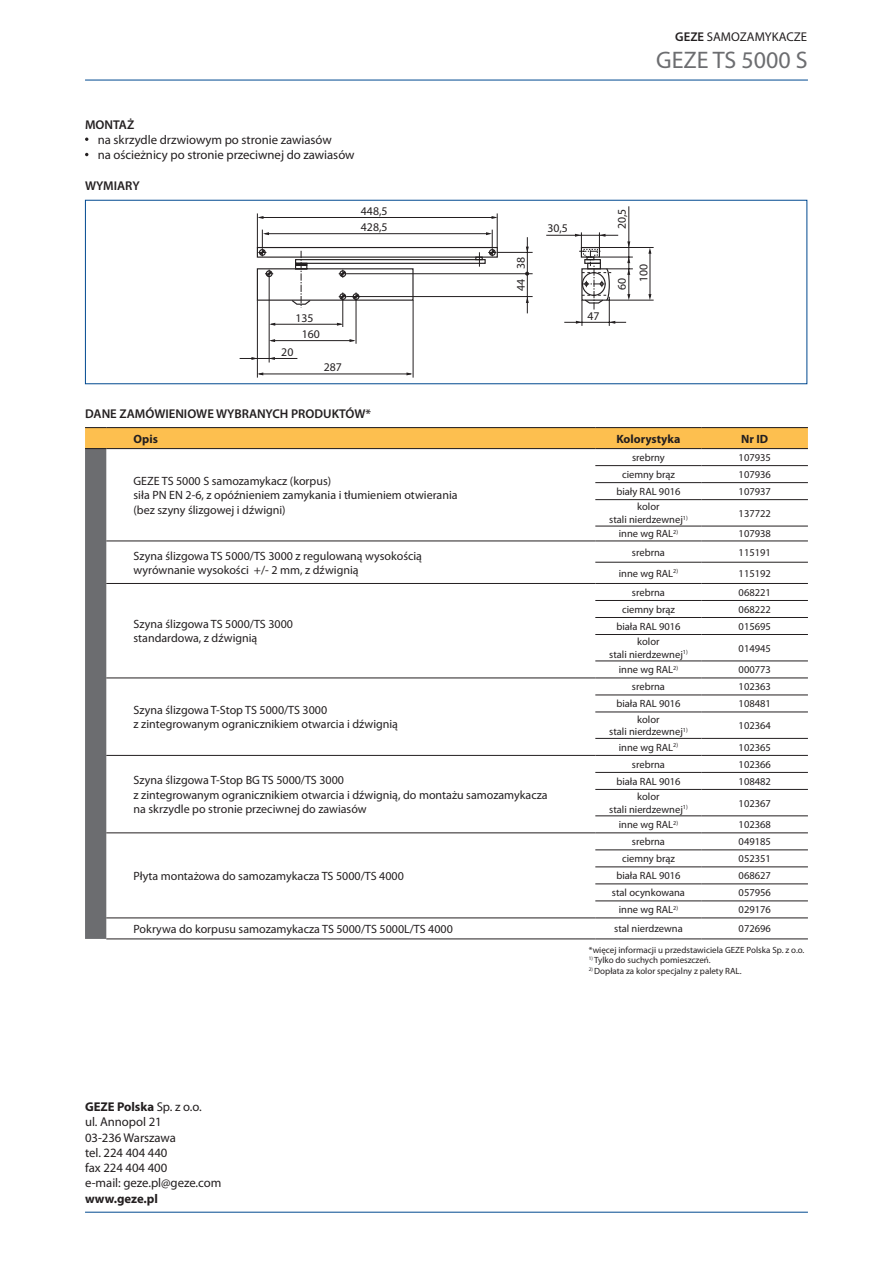
<style>
.page{position:relative;width:893px;height:1263px;background:#fff}
.page>*{position:absolute;margin:0;border:0;box-sizing:border-box;transform-origin:0 0}
.t1{font:24px "Myriad Pro";color:#6c6d70}
.t2{font:12.75px "Myriad Pro";letter-spacing:-.005em;color:#231f20}
.t3{font:600 12.75px "Myriad Pro";color:#231f20}
.t4{font:700 12.75px "Myriad Pro";letter-spacing:-.005em;color:#231f20}
.t5{font:12px "Myriad Pro";color:#231f20}
.t6{font:700 12px "Myriad Pro";color:#231f20}
.t7{font:11.85px/21.8px "Frutiger";color:#231f20}
.t8{font:10.5px "Myriad Pro";color:#231f20}
.t9{font:9px "Myriad Pro";color:#231f20}
.s1{font-weight:600}
.s2{font-weight:400}
</style>
<div class="page">
<hr style="left:85px;top:80px;width:723px;height:1px;background:#014990">
<hr style="left:85px;top:1212px;width:723px;height:1px;background:#014990">
<hr style="left:269px;top:269px;width:1px;height:93px;background:#231f20">
<hr style="left:257px;top:213px;width:1px;height:35px;background:#231f20">
<hr style="left:257px;top:300px;width:1px;height:78px;background:#231f20">
<hr style="left:356px;top:299px;width:1px;height:45px;background:#231f20">
<hr style="left:271px;top:340px;width:83px;height:1px;background:#231f20">
<hr style="left:259px;top:374px;width:152px;height:1px;background:#231f20">
<hr style="left:240px;top:358px;width:57px;height:1px;background:#231f20">
<hr style="left:413px;top:300px;width:1px;height:78px;background:#231f20">
<hr style="left:259px;top:217px;width:234px;height:1px;background:#231f20">
<hr style="left:497px;top:213px;width:1px;height:35px;background:#231f20">
<hr style="left:629px;top:206px;width:1px;height:91px;background:#231f20">
<hr style="left:606px;top:300px;width:48px;height:1px;background:#231f20">
<hr style="left:599px;top:247px;width:55px;height:1px;background:#231f20">
<hr style="left:650px;top:251px;width:1px;height:46px;background:#231f20">
<svg style="left:349px;top:339px;width:7px;height:3px"></svg>
<svg style="left:406px;top:372px;width:7px;height:3px"></svg>
<svg style="left:257px;top:372px;width:6px;height:3px"></svg>
<svg style="left:492px;top:216px;width:6px;height:3px"></svg>
<svg style="left:648px;top:248px;width:3px;height:6px"></svg>
<svg style="left:648px;top:294px;width:3px;height:6px"></svg>
<svg style="left:256px;top:230px;width:377px;height:97px"></svg>
<hr style="left:595px;top:939px;width:107px;height:1px;background:#231f20">
<hr style="left:702px;top:939px;width:106px;height:1px;background:#231f20">
<hr style="left:106px;top:939px;width:489px;height:1px;background:#231f20">
<svg style="left:85px;top:427px;width:723px;height:512px"></svg>
<hr style="left:106px;top:448px;width:489px;height:1px;background:#1a171b">
<hr style="left:595px;top:448px;width:107px;height:1px;background:#1a171b">
<hr style="left:702px;top:448px;width:106px;height:1px;background:#1a171b">
<p class="t3" style="left:85px;top:116px;width:51px">MONTAŻ</p>
<p class="t2" style="left:98px;top:132px;width:236px">na skrzydle drzwiowym po stronie zawiasów</p>
<p class="t2" style="left:98px;top:147px;width:258px">na ościeżnicy po stronie przeciwnej do zawiasów</p>
<p class="t3" style="left:85px;top:177px;width:56px">WYMIARY</p>
<p class="t7" style="left:361px;top:202px;width:28px;line-height:16.2px">448,5<br>428,5</p>
<p class="t7" style="left:295px;top:309px;width:26px;line-height:16.8px;text-align:center">135<br>160</p>
<p class="t7" style="left:281px;top:341px;width:14px">20</p>
<p class="t7" style="left:324px;top:356px;width:20px">287</p>
<p class="t3" style="left:85px;top:405px;width:288px">DANE ZAMÓWIENIOWE WYBRANYCH PRODUKTÓW*</p>
<p class="t2" style="left:675px;top:28px;width:133px"><span class="s1">GEZE</span> SAMOZAMYKACZE</p>
<p class="t1" style="left:656px;top:45px;width:153px">GEZE TS 5000 S</p>
<p class="t7" style="left:510px;top:291px;width:35px;rotate:-90deg">44 38</p>
<p class="t7" style="left:547px;top:217px;width:22px">30,5</p>
<p class="t7" style="left:587px;top:305px;width:14px">47</p>
<p class="t7" style="left:611px;top:229px;width:22px;rotate:-90deg">20,5</p>
<p class="t7" style="left:611px;top:282px;width:20px;text-indent:-8px;rotate:-90deg">60<br>100</p>
<p class="t6" style="left:134px;top:431px;width:26px">Opis</p>
<p class="t6" style="left:616px;top:431px;width:66px">Kolorystyka</p>
<p class="t6" style="left:741px;top:431px;width:29px">Nr ID</p>
<p class="t5" style="left:134px;top:473px;width:199px">GEZE TS 5000 S samozamykacz (korpus)</p>
<p class="t5" style="left:134px;top:488px;width:325px">siła PN EN 2-6, z opóźnieniem zamykania i tłumieniem otwierania</p>
<p class="t5" style="left:134px;top:502px;width:154px">(bez szyny ślizgowej i dźwigni)</p>
<p class="t8" style="left:632px;top:451px;width:34px">srebrny</p>
<p class="t8" style="left:739px;top:451px;width:34px">107935</p>
<p class="t8" style="left:622px;top:468px;width:54px">ciemny brąz</p>
<p class="t8" style="left:739px;top:468px;width:34px">107936</p>
<p class="t8" style="left:616px;top:485px;width:66px">biały RAL 9016</p>
<p class="t8" style="left:739px;top:485px;width:34px">107937</p>
<p class="t8" style="left:637px;top:500px;width:24px">kolor</p>
<p class="t8" style="left:609px;top:513px;width:80px">stali nierdzewnej<sup>1)</sup></p>
<p class="t8" style="left:739px;top:507px;width:34px">137722</p>
<p class="t5" style="left:134px;top:548px;width:290px">Szyna ślizgowa TS 5000/TS 3000 z regulowaną wysokością</p>
<p class="t5" style="left:134px;top:562px;width:227px">wyrównanie wysokości +/- 2 mm, z dźwignią</p>
<p class="t5" style="left:134px;top:617px;width:161px">Szyna ślizgowa TS 5000/TS 3000</p>
<p class="t5" style="left:134px;top:631px;width:125px">standardowa, z dźwignią</p>
<p class="t5" style="left:134px;top:702px;width:195px">Szyna ślizgowa T-Stop TS 5000/TS 3000</p>
<p class="t5" style="left:134px;top:717px;width:266px">z zintegrowanym ogranicznikiem otwarcia i dźwignią</p>
<p class="t5" style="left:134px;top:773px;width:212px">Szyna ślizgowa T-Stop BG TS 5000/TS 3000</p>
<p class="t5" style="left:134px;top:787px;width:416px">z zintegrowanym ogranicznikiem otwarcia i dźwignią, do montażu samozamykacza</p>
<p class="t5" style="left:134px;top:802px;width:235px">na skrzydle po stronie przeciwnej do zawiasów</p>
<p class="t5" style="left:134px;top:868px;width:272px">Płyta montażowa do samozamykacza TS 5000/TS 4000</p>
<p class="t8" style="left:619px;top:527px;width:61px">inne wg RAL<sup>2)</sup></p>
<p class="t8" style="left:739px;top:527px;width:34px">107938</p>
<p class="t8" style="left:632px;top:545px;width:35px">srebrna</p>
<p class="t8" style="left:739px;top:545px;width:34px">115191</p>
<p class="t8" style="left:619px;top:567px;width:61px">inne wg RAL<sup>2)</sup></p>
<p class="t8" style="left:739px;top:567px;width:34px">115192</p>
<p class="t8" style="left:632px;top:586px;width:35px">srebrna</p>
<p class="t8" style="left:739px;top:586px;width:34px">068221</p>
<p class="t8" style="left:622px;top:603px;width:54px">ciemny brąz</p>
<p class="t8" style="left:739px;top:603px;width:34px">068222</p>
<p class="t8" style="left:616px;top:620px;width:66px">biała RAL 9016</p>
<p class="t8" style="left:739px;top:620px;width:34px">015695</p>
<p class="t8" style="left:637px;top:635px;width:24px">kolor</p>
<p class="t8" style="left:609px;top:648px;width:80px">stali nierdzewnej<sup>1)</sup></p>
<p class="t8" style="left:739px;top:642px;width:34px">014945</p>
<p class="t8" style="left:619px;top:663px;width:61px">inne wg RAL<sup>2)</sup></p>
<p class="t8" style="left:739px;top:663px;width:34px">000773</p>
<p class="t8" style="left:632px;top:680px;width:35px">srebrna</p>
<p class="t8" style="left:739px;top:680px;width:34px">102363</p>
<p class="t8" style="left:616px;top:697px;width:66px">biała RAL 9016</p>
<p class="t8" style="left:739px;top:697px;width:34px">108481</p>
<p class="t8" style="left:637px;top:713px;width:24px">kolor</p>
<p class="t8" style="left:609px;top:725px;width:80px">stali nierdzewnej<sup>1)</sup></p>
<p class="t8" style="left:739px;top:719px;width:34px">102364</p>
<p class="t8" style="left:619px;top:741px;width:61px">inne wg RAL<sup>2)</sup></p>
<p class="t8" style="left:739px;top:741px;width:34px">102365</p>
<p class="t8" style="left:632px;top:758px;width:35px">srebrna</p>
<p class="t8" style="left:739px;top:758px;width:34px">102366</p>
<p class="t8" style="left:616px;top:775px;width:66px">biała RAL 9016</p>
<p class="t8" style="left:739px;top:775px;width:34px">108482</p>
<p class="t8" style="left:637px;top:790px;width:24px">kolor</p>
<p class="t8" style="left:609px;top:803px;width:80px">stali nierdzewnej<sup>1)</sup></p>
<p class="t8" style="left:739px;top:796px;width:34px">102367</p>
<p class="t8" style="left:619px;top:818px;width:61px">inne wg RAL<sup>2)</sup></p>
<p class="t8" style="left:739px;top:818px;width:34px">102368</p>
<p class="t8" style="left:632px;top:835px;width:35px">srebrna</p>
<p class="t8" style="left:739px;top:835px;width:34px">049185</p>
<p class="t8" style="left:622px;top:852px;width:54px">ciemny brąz</p>
<p class="t8" style="left:739px;top:852px;width:34px">052351</p>
<p class="t8" style="left:616px;top:869px;width:66px">biała RAL 9016</p>
<p class="t8" style="left:739px;top:869px;width:34px">068627</p>
<p class="t8" style="left:612px;top:886px;width:75px">stal ocynkowana</p>
<p class="t8" style="left:739px;top:886px;width:34px">057956</p>
<p class="t8" style="left:619px;top:903px;width:61px">inne wg RAL<sup>2)</sup></p>
<p class="t8" style="left:739px;top:903px;width:34px">029176</p>
<p class="t5" style="left:134px;top:921px;width:321px">Pokrywa do korpusu samozamykacza TS 5000/TS 5000L/TS 4000</p>
<p class="t8" style="left:614px;top:922px;width:70px">stal nierdzewna</p>
<p class="t8" style="left:739px;top:922px;width:34px">072696</p>
<p class="t4" style="left:85px;top:1098px;width:118px">GEZE Polska <span class="s2">Sp. z o.o.</span></p>
<p class="t2" style="left:85px;top:1114px;width:78px">ul. Annopol 21</p>
<p class="t2" style="left:85px;top:1129px;width:93px">03-236 Warszawa</p>
<p class="t2" style="left:85px;top:1145px;width:84px">tel. 224 404 440</p>
<p class="t2" style="left:85px;top:1160px;width:84px">fax 224 404 400</p>
<p class="t2" style="left:85px;top:1175px;width:138px">e-mail: geze.pl@geze.com</p>
<p class="t4" style="left:85px;top:1190px;width:74px">www.geze.pl</p>
<p class="t9" style="left:589px;top:944px;width:217px">*więcej informacji u przedstawiciela GEZE Polska Sp. z o.o.</p>
<p class="t9" style="left:589px;top:955px;width:123px"><sup>1)</sup> Tylko do suchych pomieszczeń.</p>
<p class="t9" style="left:589px;top:965px;width:154px"><sup>2)</sup> Dopłata za kolor specjalny z palety RAL.</p>
</div>
